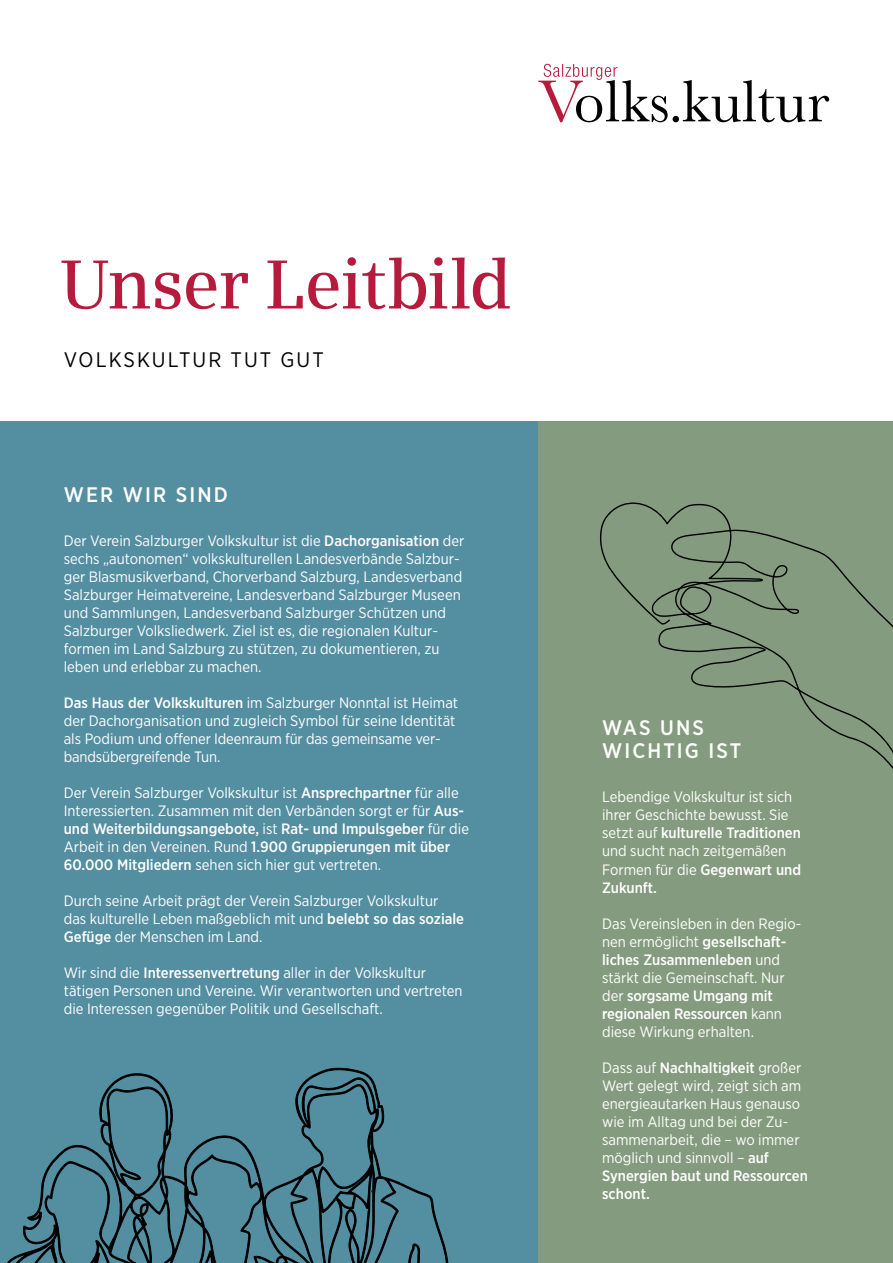
<style>
.page{position:relative;width:893px;height:1263px;background:#fff}
.page>*{position:absolute;margin:0;border:0;box-sizing:border-box;transform-origin:0 0}
.t1{font:600 69.3px "Siemens Serif";letter-spacing:-.02em;color:#b61a3d}
.t2{font:500 21px/22.5px "Gotham Narrow";letter-spacing:.1em;color:#fff}
.t3{font:21px "Gotham Narrow";letter-spacing:.1em;color:#000}
.t4{font:15px/18px "Gotham Narrow";color:#fff}
.s1{font-weight:500}
</style>
<div class="page">
<svg style="left:538px;top:64px;width:291px;height:58px"></svg>
<div style="left:0;top:421px;width:893px;height:842px;background:#548ea1"></div>
<svg style="left:7px;top:1067px;width:442px;height:196px"></svg>
<div style="left:538px;top:421px;width:355px;height:842px;background:#859b7f"></div>
<svg style="left:600px;top:502px;width:293px;height:267px"></svg>
<h1 class="t1" style="left:60px;top:244px;width:454px">Unser Leitbild</h1>
<h2 class="t3" style="left:64px;top:347px;width:262px">VOLKSKULTUR TUT GUT</h2>
<h2 class="t2" style="left:64px;top:483px;width:166px">WER WIR SIND</h2>
<p class="t4" style="left:64px;top:531px;width:402px">Der Verein Salzburger Volkskultur ist die <span class="s1">Dachorganisation</span> der sechs „autonomen“ volkskulturellen Landesverbände Salzbur&shy;ger Blasmusikverband, Chorverband Salzburg, Landesverband Salzburger Heimatvereine, Landesverband Salzburger Museen und Sammlungen, Landesverband Salzburger Schützen und Salzburger Volksliedwerk. Ziel ist es, die regionalen Kultur&shy;formen im Land Salzburg zu stützen, zu dokumentieren, zu leben und erlebbar zu machen.</p>
<p class="t4" style="left:64px;top:693px;width:396px"><span class="s1">Das Haus der Volkskulturen</span> im Salzburger Nonntal ist Heimat der Dachorganisation und zugleich Symbol für seine Identität als Podium und offener Ideenraum für das gemeinsame ver&shy;bandsübergreifende Tun.</p>
<p class="t4" style="left:64px;top:783px;width:407px">Der Verein Salzburger Volkskultur ist <span class="s1">Ansprechpartner</span> für alle Interessierten. Zusammen mit den Verbänden sorgt er für <span class="s1">Aus&shy;und Weiterbildungsangebote,</span> ist <span class="s1">Rat- und Impulsgeber</span> für die Arbeit in den Vereinen. Rund <span class="s1">1.900 Gruppierungen mit über 60.000 Mitgliedern</span> sehen sich hier gut vertreten.</p>
<p class="t4" style="left:64px;top:891px;width:402px">Durch seine Arbeit prägt der Verein Salzburger Volkskultur das kulturelle Leben maßgeblich mit und <span class="s1">belebt so das soziale<br>Gefüge</span> der Menschen im Land.</p>
<p class="t4" style="left:64px;top:963px;width:400px">Wir sind die <span class="s1">Interessenvertretung</span> aller in der Volkskultur tätigen Personen und Vereine. Wir verantworten und vertreten die Interessen gegenüber Politik und Gesellschaft.</p>
<h2 class="t2" style="left:602px;top:716px;width:141px">WAS UNS<br>WICHTIG IST</h2>
<p class="t4" style="left:602px;top:788px;width:201px">Lebendige Volkskultur ist sich ihrer Geschichte bewusst. Sie setzt auf <span class="s1">kulturelle Traditionen </span>und sucht nach zeitgemäßen<br>Formen für die <span class="s1">Gegenwart und<br>Zukunft.</span></p>
<p class="t4" style="left:602px;top:914px;width:201px">Das Vereinsleben in den Regio&shy;nen ermöglicht <span class="s1">gesellschaft&shy;liches Zusammenleben</span> und stärkt die Gemeinschaft. Nur der <span class="s1">sorgsame Umgang mit regionalen Ressourcen</span> kann diese Wirkung erhalten.</p>
<p class="t4" style="left:602px;top:1058px;width:207px">Dass auf <span class="s1">Nachhaltigkeit</span> großer<br>Wert gelegt wird, zeigt sich am energieautarken Haus genauso wie im Alltag und bei der Zu&shy;sammenarbeit, die – wo immer möglich und sinnvoll – <span class="s1">auf<br>Synergien baut und Ressourcen schont.</span></p>
</div>
